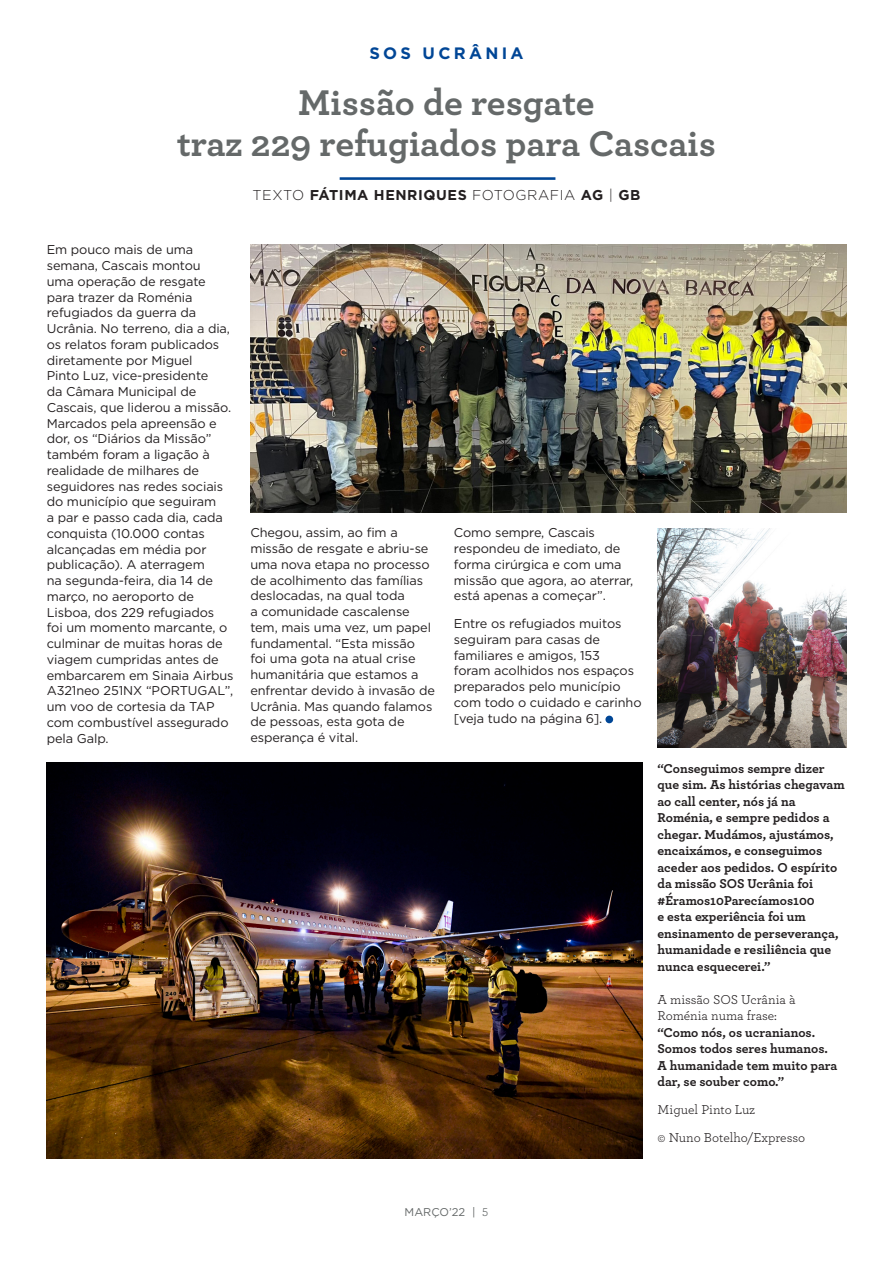
<style>
.page{position:relative;width:893px;height:1263px;background:#fff}
.page>*{position:absolute;margin:0;border:0;box-sizing:border-box;transform-origin:0 0}
._00_Titulo{font:700 37.5px/40.5px "Archer";letter-spacing:-.005em;color:#656969;text-align:center}
._00_Tema{font:700 16.5px "Gotham";letter-spacing:.2em;color:#004696}
._00_Nome_Jornalista{font:700 14.25px "Gotham";letter-spacing:.04em;color:#231f20}
.t1{font:700 13.5px/16.5px "Archer";color:#231f20}
.t2{font:13.5px "Archer";color:#231f20}
.t3{font:12.75px/15.8px "Gotham";letter-spacing:-.01em;color:#231f20}
.t4{font:11.25px "Gotham";color:#656969}
.s1{font-weight:300}
.s2{color:#fff}
.s3{font-weight:400}
.s4{font-family:"Archer";font-size:12px}
</style>
<div class="page">
<img style="left:657px;top:528px;width:189px;height:219px">
<hr style="left:340px;top:177px;width:215px;height:3px;background:#004696">
<img style="left:47px;top:762px;width:596px;height:396px">
<img style="left:250px;top:244px;width:596px;height:268px">
<div style="left:605px;top:716px;width:8px;height:7px;background:#004696;border-radius:50%"></div>
<p class="_00_Tema" style="left:369px;top:43px;width:156px">SOS UCRÂNIA</p>
<p class="_00_Titulo" style="left:177px;top:80px;width:540px">Missão de resgate<br>traz 229 refugiados para Cascais</p>
<p class="_00_Nome_Jornalista" style="left:253px;top:185px;width:389px"><span class="s1">TEXTO</span> FÁTIMA HENRIQUES <span class="s1">FOTOGRAFIA</span> AG <span class="s1">|</span> GB</p>
<p class="t3" style="left:47px;top:242px;width:188px">Em pouco mais de uma semana, Cascais montou<br>uma operação de resgate para trazer da Roménia refugiados da guerra da<br>Ucrânia. No terreno, dia a dia, os relatos foram publicados diretamente por Miguel<br>Pinto Luz, vice-presidente<br>da Câmara Municipal de<br>Cascais, que liderou a missão.<br>Marcados pela apreensão e dor, os “Diários da Missão” também foram a ligação à realidade de milhares de seguidores nas redes sociais do município que seguiram<br>a par e passo cada dia, cada conquista (10.000 contas alcançadas em média por publicação). A aterragem<br>na segunda-feira, dia 14 de março, no aeroporto de<br>Lisboa, dos 229 refugiados<br>foi um momento marcante, o culminar de muitas horas de viagem cumpridas antes de embarcarem em Sinaia Airbus<br>A321neo 251NX “PORTUGAL”, um voo de cortesia da TAP com combustível assegurado pela Galp.</p>
<p class="t3" style="left:250px;top:525px;width:186px">Chegou, assim, ao fim a missão de resgate e abriu-se uma nova etapa no processo de acolhimento das famílias deslocadas, na qual toda<br>a comunidade cascalense tem, mais uma vez, um papel fundamental. “Esta missão<br>foi uma gota na atual crise humanitária que estamos a enfrentar devido à invasão de<br>Ucrânia. Mas quando falamos de pessoas, esta gota de esperança é vital.</p>
<p class="t3" style="left:454px;top:525px;width:181px">Como sempre, Cascais respondeu de imediato, de forma cirúrgica e com uma missão que agora, ao aterrar, está apenas a começar”.</p>
<p class="t3" style="left:454px;top:615px;width:189px">Entre os refugiados muitos seguiram para casas de familiares e amigos, 153<br>foram acolhidos nos espaços preparados pelo município com todo o cuidado e carinho [veja tudo na página 6].<span class="s2">.</span></p>
<p class="t1" style="left:657px;top:759px;width:189px">“Conseguimos sempre dizer que sim. As histórias chegavam ao call center, nós já na<br>Roménia, e sempre pedidos a chegar. Mudámos, ajustámos, encaixámos, e conseguimos aceder aos pedidos. O espírito da missão SOS Ucrânia foi #Éramos10Parecíamos100<br>e esta experiência foi um ensinamento de perseverança, humanidade e resiliência que nunca esquecerei.”</p>
<p class="t1" style="left:657px;top:990px;width:181px"><span class="s3">A missão SOS Ucrânia à<br>Roménia numa frase:<br></span>“Como nós, os ucranianos.<br>Somos todos seres humanos.<br>A humanidade tem muito para dar, se souber como.”</p>
<p class="t2" style="left:657px;top:1100px;width:99px">Miguel Pinto Luz</p>
<p class="t2" style="left:657px;top:1128px;width:149px">© Nuno Botelho/Expresso</p>
<p class="t4" style="left:405px;top:1205px;width:85px">MARÇO’22 | <span class="s4">5</span></p>
</div>
